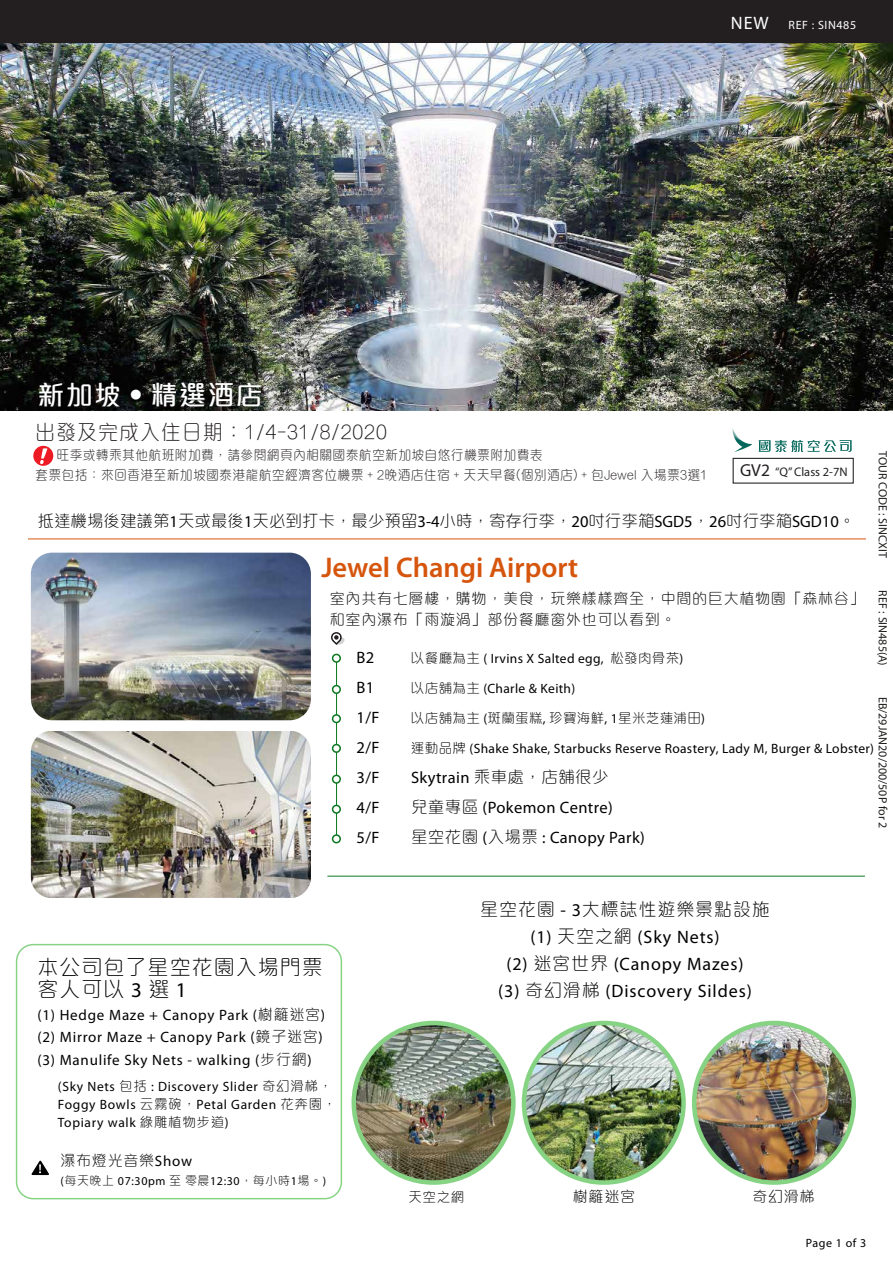
<style>
.page{position:relative;width:893px;height:1263px;background:#fff}
.page>*{position:absolute;margin:0;border:0;box-sizing:border-box;transform-origin:0 0}
.t1{font:600 28.5px "Myriad Pro";color:#d6550d}
.t2{font:500 27px "M Elle HK";letter-spacing:.05em;color:#fff}
.t3{font:300 21px "M Elle HK";letter-spacing:.05em;color:#231f20;scale:.95 1}
.t4{font:300 21px/22.5px "M Elle HK";letter-spacing:.05em;color:#000}
.t5{font:18px/27px "Myriad Pro";letter-spacing:.05em;color:#000;text-align:center}
.t6{font:300 18px "M Elle HK";letter-spacing:.05em;color:#000}
.t7{font:16.5px "Myriad Pro";letter-spacing:.025em;color:#000}
.t8{font:300 16.5px "M Elle HK";color:#000}
.t9{font:15px/22.5px "Myriad Pro";letter-spacing:.05em;color:#000}
.t10{font:300 15px/21px "M Elle HK";letter-spacing:.05em;color:#000}
.t11{font:13.5px "Myriad Pro";letter-spacing:.025em;color:#000}
.t12{font:300 13.5px/19.2px "M Elle HK";letter-spacing:.025em;color:#231f20;scale:.95 1}
.t13{font:13.5px/18px "Myriad Pro";letter-spacing:.05em;color:#000}
.t14{font:300 13.5px "M Elle HK";letter-spacing:.025em;color:#000}
.t15{font:12.45px "Myriad Pro";color:#231f20}
.t16{font:12px "Myriad Pro";color:#1d1d1b}
.t17{font:12px "Myriad Pro";letter-spacing:.05em;color:#000}
.t18{font:12px "Myriad Pro";letter-spacing:.05em;color:#fff}
.s1{font-size:18px}
.s2{font-family:"Myriad Pro";font-weight:400}
.s3{font-family:"M Elle HK";font-weight:300}
.s4{font-size:17.4px}
</style>
<div class="page">
<img style="left:0;top:43px;width:893px;height:368px">
<div style="left:0;top:0;width:893px;height:43px;background:#231f20"></div>
<div style="left:33px;top:446px;width:20px;height:20px;background:#ed1c24;border-radius:50%"></div>
<svg style="left:40px;top:448px;width:7px;height:16px"></svg>
<hr style="left:336px;top:658px;width:1px;height:182px;background:#0c7720">
<img style="left:31px;top:553px;width:280px;height:167px">
<img style="left:31px;top:731px;width:280px;height:167px">
<hr style="left:28px;top:538px;width:838px;height:1px;background:#d6550d">
<svg style="left:331px;top:632px;width:14px;height:13px"></svg>
<div style="left:333px;top:654px;width:7px;height:8px;background:#fff;border-radius:50%"></div>
<div style="left:332px;top:654px;width:9px;height:9px;border:2px solid #0c7720;border-radius:50%"></div>
<div style="left:333px;top:686px;width:7px;height:7px;background:#fff;border-radius:50%"></div>
<div style="left:332px;top:685px;width:9px;height:9px;border:2px solid #0c7720;border-radius:50%"></div>
<div style="left:333px;top:715px;width:7px;height:7px;background:#fff;border-radius:50%"></div>
<div style="left:332px;top:714px;width:9px;height:9px;border:2px solid #0c7720;border-radius:50%"></div>
<div style="left:333px;top:744px;width:7px;height:8px;background:#fff;border-radius:50%"></div>
<div style="left:332px;top:744px;width:9px;height:9px;border:2px solid #0c7720;border-radius:50%"></div>
<div style="left:333px;top:775px;width:7px;height:8px;background:#fff;border-radius:50%"></div>
<div style="left:332px;top:775px;width:9px;height:9px;border:2px solid #0c7720;border-radius:50%"></div>
<div style="left:333px;top:805px;width:7px;height:8px;background:#fff;border-radius:50%"></div>
<div style="left:332px;top:805px;width:9px;height:9px;border:2px solid #0c7720;border-radius:50%"></div>
<div style="left:333px;top:835px;width:7px;height:8px;background:#fff;border-radius:50%"></div>
<div style="left:332px;top:834px;width:9px;height:9px;border:2px solid #0c7720;border-radius:50%"></div>
<svg style="left:31px;top:1160px;width:18px;height:15px"></svg>
<img style="left:354px;top:1023px;width:159px;height:159px;border-radius:80px">
<div style="left:352px;top:1021px;width:164px;height:164px;border:4px solid #86d384;border-radius:50%"></div>
<img style="left:524px;top:1023px;width:160px;height:159px;border-radius:80px">
<div style="left:522px;top:1021px;width:164px;height:164px;border:4px solid #86d384;border-radius:50%"></div>
<img style="left:694px;top:1023px;width:160px;height:159px;border-radius:80px">
<div style="left:692px;top:1021px;width:164px;height:164px;border:4px solid #86d384;border-radius:50%"></div>
<div style="left:16px;top:944px;width:326px;height:255px;border:1px solid #86d384;border-radius:17px"></div>
<hr style="left:327px;top:876px;width:538px;height:1px;background:#0c7720">
<svg style="left:758px;top:440px;width:94px;height:12px"></svg>
<svg style="left:732px;top:429px;width:20px;height:23px"></svg>
<div style="left:733px;top:458px;width:121px;height:26px;border:1px solid #231f20"></div>
<h2 class="t2" style="left:37px;top:376px;width:227px">新加坡‧精選酒店</h2>
<p class="t18" style="left:731px;top:18px;width:127px"><span class="s1">NEW</span> REF : SIN485</p>
<h3 class="t3" style="left:35px;top:417px;width:372px">出發及完成入住日期：1/4-31/8/2020</h3>
<p class="t12" style="left:35px;top:445px;width:709px;text-indent:21px">旺季或轉乘其他航班附加費，請參閱網頁內相關國泰航空新加坡自悠行機票附加費表<br>套票包括：來回香港至新加坡國泰港龍航空經濟客位機票 + 2晚酒店住宿 + 天天早餐(個別酒店) + 包Jewel 入場票3選1</p>
<p class="t8" style="left:38px;top:509px;width:819px">抵達機場後建議第<span class="s2">1</span>天或最後<span class="s2">1</span>天必到打卡，最少預留<span class="s2">3-4</span>小時，寄存行李，<span class="s2">20</span>吋行李箱<span class="s2">SGD5</span>，<span class="s2">26</span>吋行李箱<span class="s2">SGD10</span>。</p>
<h1 class="t1" style="left:321px;top:550px;width:258px">Jewel Changi Airport</h1>
<p class="t10" style="left:330px;top:586px;width:536px">室內共有七層樓，購物，美食，玩樂樣樣齊全，中間的巨大植物園「森林谷」和室內瀑布「雨漩渦」部份餐廳窗外也可以看到。</p>
<p class="t7" style="left:357px;top:648px;width:19px">B2</p>
<p class="t11" style="left:411px;top:650px;width:274px"><span class="s3">以餐廳為主</span> ( Irvins X Salted egg, <span class="s3">松發肉骨茶</span>)</p>
<p class="t7" style="left:357px;top:678px;width:19px">B1</p>
<p class="t11" style="left:411px;top:680px;width:166px"><span class="s3">以店舖為主</span> (Charle &amp; Keith)</p>
<p class="t7" style="left:357px;top:708px;width:24px">1/F</p>
<p class="t14" style="left:411px;top:708px;width:296px">以店舖為主 <span class="s2">(</span>斑蘭蛋糕<span class="s2">,</span> 珍寶海鮮<span class="s2">, 1</span>星米芝蓮浦田<span class="s2">)</span></p>
<p class="t7" style="left:357px;top:738px;width:24px">2/F</p>
<p class="t11" style="left:411px;top:740px;width:465px"><span class="s3">運動品牌</span> (Shake Shake, Starbucks Reserve Roastery, Lady M, Burger &amp; Lobster)</p>
<p class="t7" style="left:357px;top:768px;width:24px">3/F</p>
<p class="t7" style="left:411px;top:768px;width:199px">Skytrain <span class="s3">乘車處，店舖很少</span></p>
<p class="t7" style="left:357px;top:798px;width:24px">4/F</p>
<p class="t7" style="left:411px;top:798px;width:203px"><span class="s3">兒童專區</span> (Pokemon Centre)</p>
<p class="t7" style="left:357px;top:828px;width:24px">5/F</p>
<p class="t7" style="left:411px;top:828px;width:235px"><span class="s3">星空花園</span> (<span class="s3">入場票</span> : Canopy Park)</p>
<p class="t16" style="left:890px;top:451px;width:108px;rotate:90deg">TOUR CODE : SINCXIT</p>
<p class="t16" style="left:890px;top:590px;width:77px;rotate:90deg">REF : SIN485(A)</p>
<p class="t16" style="left:890px;top:697px;width:133px;rotate:90deg">EB/29JAN20/200/50P for 2</p>
<p class="t15" style="left:740px;top:464px;width:109px"><span class="s4">GV2</span> “Q” Class 2-7N</p>
<h3 class="t4" style="left:37px;top:953px;width:287px">本公司包了星空花園入場門票客人可以 <span class="s2">3</span> 選 <span class="s2">1</span></h3>
<p class="t9" style="left:37px;top:1003px;width:289px">(1) Hedge Maze + Canopy Park (<span class="s3">樹籬迷宮</span>) (2) Mirror Maze + Canopy Park (<span class="s3">鏡子迷宮</span>) (3) Manulife Sky Nets - walking (<span class="s3">步行網</span>)</p>
<p class="t13" style="left:58px;top:1078px;width:280px">(Sky Nets <span class="s3">包括</span> : Discovery Slider <span class="s3">奇幻滑梯，<br></span>Foggy Bowls <span class="s3">云霧碗，</span>Petal Garden <span class="s3">花奔園，<br></span>Topiary walk <span class="s3">綠雕植物步道</span>)</p>
<p class="t10" style="left:60px;top:1148px;width:133px">瀑布燈光音樂<span class="s2">Show</span></p>
<p class="t17" style="left:60px;top:1174px;width:267px">(<span class="s3">每天晚上</span> 07:30pm <span class="s3">至零晨</span>12:30<span class="s3">，每小時</span>1<span class="s3">場。</span>)</p>
<h3 class="t6" style="left:480px;top:896px;width:291px">星空花園 <span class="s2">- 3</span>大標誌性遊樂景點設施</h3>
<h3 class="t5" style="left:498px;top:923px;width:255px">(1) <span class="s3">天空之網</span> (Sky Nets)<br>(2) <span class="s3">迷宮世界</span> (Canopy Mazes) (3) <span class="s3">奇幻滑梯</span> (Discovery Sildes)</h3>
<p class="t14" style="left:408px;top:1187px;width:58px">天空之網</p>
<p class="t10" style="left:573px;top:1185px;width:64px">樹籬迷宮</p>
<p class="t10" style="left:752px;top:1185px;width:64px">奇幻滑梯</p>
<p class="t17" style="left:806px;top:1236px;width:62px">Page 1 of 3</p>
</div>
